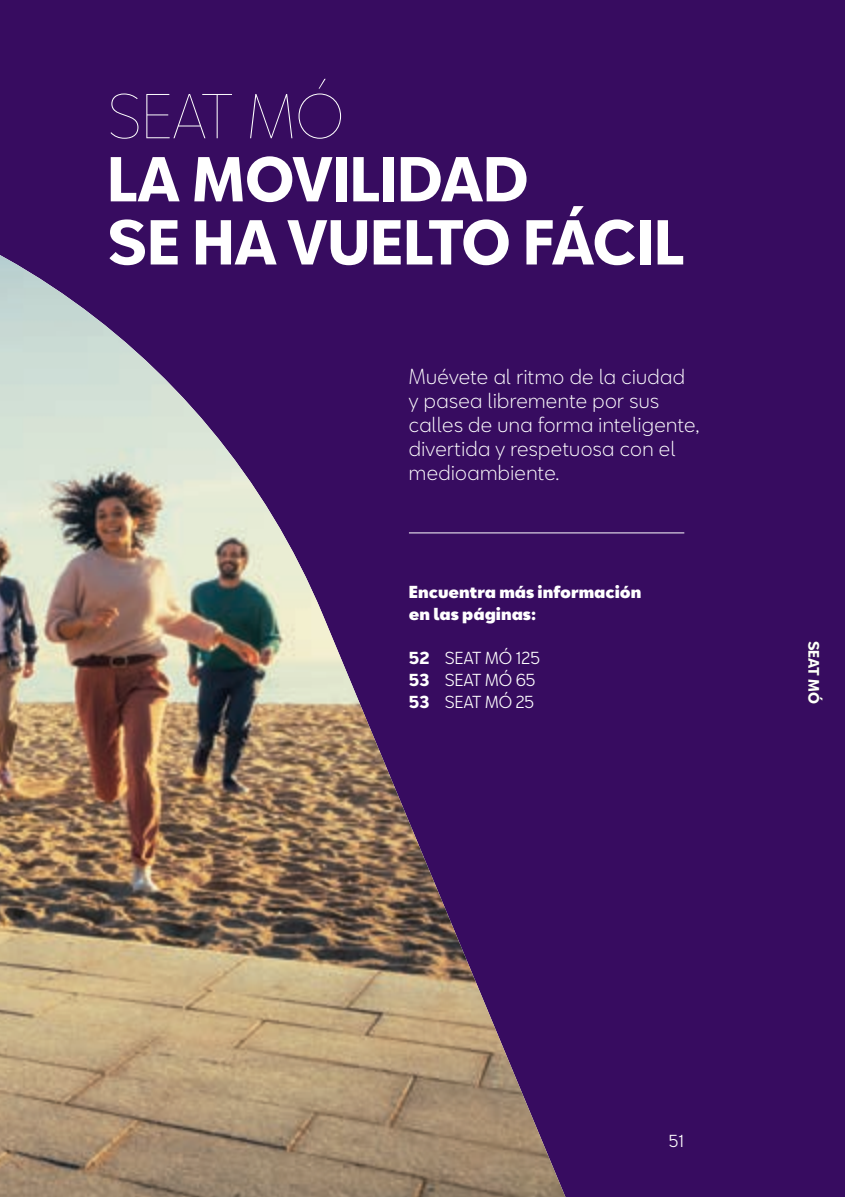
<style>
.page{position:relative;width:845px;height:1197px;background:#370c60}
.page>*{position:absolute;margin:0;border:0;box-sizing:border-box;transform-origin:0 0}
.t1{font:700 58.2px/63.2px "SEATBCN";color:#fff}
.t2{font:200 58.2px "SEATBCN";color:#fff}
.t3{font:300 20px/24px "SEATBCN";letter-spacing:.02em;color:#fff}
.t4{font:900 16px/22px "SEATBCN";color:#fff}
.t5{font:16px/22px "SEATBCN";color:#fff}
.t6{font:700 14px "SEATBCN";color:#fff}
.s1{font-weight:700}
</style>
<div class="page">
<img style="left:0;top:255px;width:591px;height:942px">
<hr style="left:409px;top:532px;width:275px;height:1px;background:#fff">
<svg style="left:0;top:1192px;width:4px;height:5px"></svg>
<h1 class="t2" style="left:107px;top:66px;width:238px">SEAT MÓ</h1>
<h1 class="t1" style="left:107px;top:150px;width:578px">LA MOVILIDAD<br>SE HA VUELTO FÁCIL</h1>
<p class="t3" style="left:409px;top:364px;width:292px">Muévete al ritmo de la ciudad y pasea libremente por sus calles de una forma inteligente, divertida y respetuosa con el medioambiente.</p>
<p class="t4" style="left:409px;top:581px;width:234px">Encuentra más información en las páginas:</p>
<p class="t5" style="left:409px;top:647px;width:133px"><span class="s1">52</span> SEAT MÓ 125<br><span class="s1">53</span> SEAT MÓ 65<br><span class="s1">53</span> SEAT MÓ 25</p>
<p class="t6" style="left:821px;top:641px;width:64px;rotate:90deg">SEAT MÓ</p>
<p class="t5" style="left:669px;top:1130px;width:17px">51</p>
</div>
